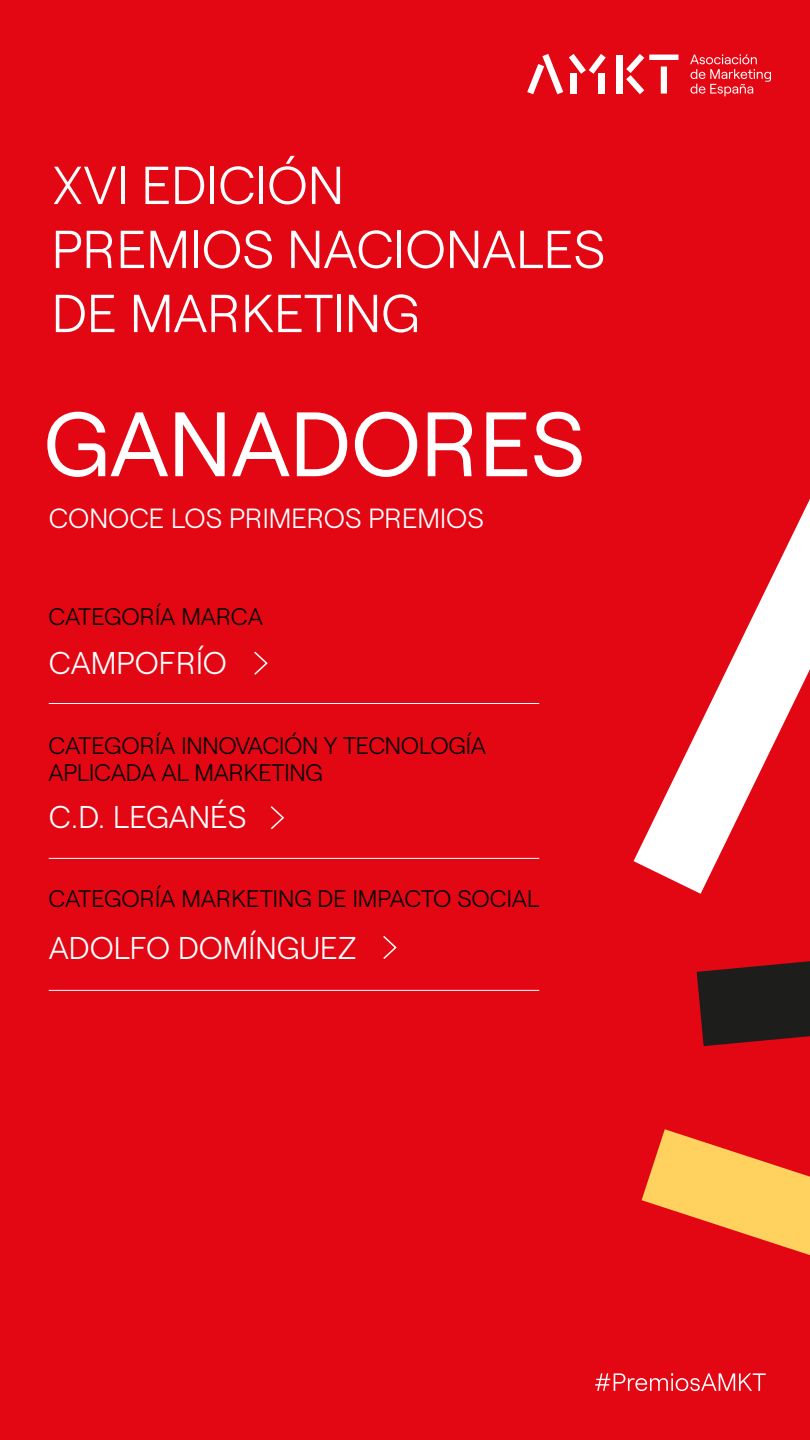
<style>
.page{position:relative;width:810px;height:1440px;background:#e30613}
.page>*{position:absolute;margin:0;border:0;box-sizing:border-box;transform-origin:0 0}
.t1{font:91.12px "Roobert";color:#fff}
.t2{font:300 53.4px/64.1px "Roobert";color:#fff}
.t3{font:300 31.5px "Roobert";color:#fff}
.t4{font:300 27.75px "Roobert";color:#fff}
.t5{font:300 24px/26.7px "Roobert";letter-spacing:-.01em;color:#000}
</style>
<div class="page">
<svg style="left:642px;top:1129px;width:168px;height:126px"></svg>
<svg style="left:697px;top:961px;width:113px;height:85px;background:#391919"></svg>
<svg style="left:634px;top:499px;width:176px;height:395px"></svg>
<div style="left:598px;top:73px;width:7px;height:21px;background:#fff"></div>
<div style="left:616px;top:55px;width:6px;height:39px;background:#fff"></div>
<svg style="left:527px;top:54px;width:36px;height:40px"></svg>
<svg style="left:626px;top:54px;width:52px;height:40px"></svg>
<div style="left:570px;top:73px;width:6px;height:21px;background:#fff"></div>
<svg style="left:569px;top:54px;width:37px;height:20px"></svg>
<svg style="left:690px;top:54px;width:81px;height:42px"></svg>
<svg style="left:595px;top:1373px;width:171px;height:18px"></svg>
<hr style="left:49px;top:703px;width:490px;height:1px;background:#fff">
<hr style="left:49px;top:858px;width:490px;height:1px;background:#fff">
<hr style="left:49px;top:990px;width:490px;height:1px;background:#fff">
<svg style="left:254px;top:651px;width:14px;height:24px"></svg>
<svg style="left:270px;top:806px;width:15px;height:24px"></svg>
<svg style="left:383px;top:936px;width:14px;height:23px"></svg>
<h2 class="t2" style="left:52px;top:149px;width:555px">XVI EDICIÓN<br>PREMIOS NACIONALES<br>DE MARKETING</h2>
<h1 class="t1" style="left:44px;top:376px;width:543px">GANADORES</h1>
<p class="t4" style="left:49px;top:498px;width:437px">CONOCE LOS PRIMEROS PREMIOS</p>
<p class="t5" style="left:48px;top:602px;width:216px">CATEGORÍA MARCA</p>
<h3 class="t3" style="left:49px;top:640px;width:180px">CAMPOFRÍO</h3>
<p class="t5" style="left:48px;top:731px;width:439px">CATEGORÍA INNOVACIÓN Y TECNOLOGÍA<br>APLICADA AL MARKETING</p>
<h3 class="t3" style="left:49px;top:794px;width:199px">C.D. LEGANÉS</h3>
<p class="t5" style="left:48px;top:884px;width:493px">CATEGORÍA MARKETING DE IMPACTO SOCIAL</p>
<h3 class="t3" style="left:49px;top:924px;width:309px">ADOLFO DOMÍNGUEZ</h3>
</div>
